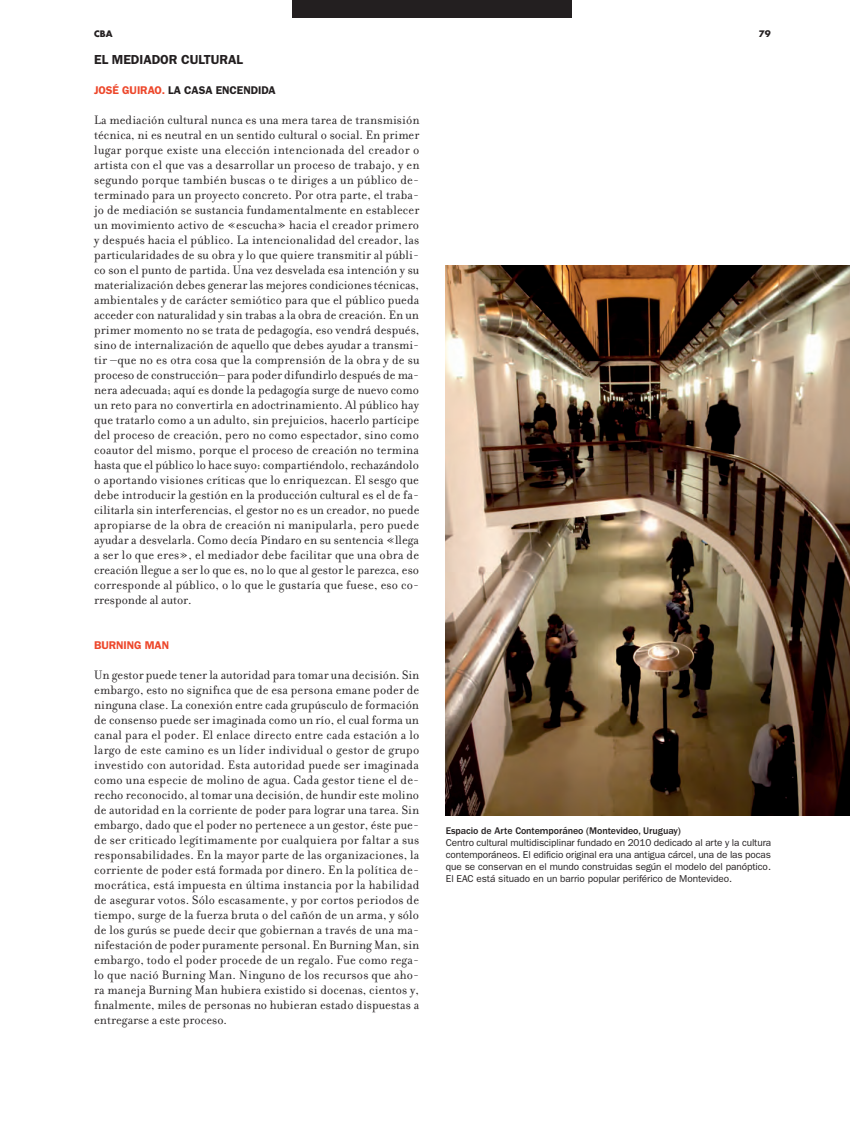
<style>
.page{position:relative;width:850px;height:1134px;background:#fff}
.page>*{position:absolute;margin:0;border:0;box-sizing:border-box;transform-origin:0 0}
.t1{font:13.12px/15px "Filosofia";letter-spacing:.005em;color:#231f20;text-align:justify}
.t2{font:600 13.12px "ITC Franklin Gothic Std";letter-spacing:-.005em;color:#231f20}
.t3{font:600 11.25px "ITC Franklin Gothic Std";letter-spacing:-.005em;color:#ed472b}
.t4{font:600 11.25px "ITC Franklin Gothic Std";letter-spacing:-.005em;color:#231f20}
.t5{font:10px/12px "ITC Franklin Gothic Std";letter-spacing:-.005em;color:#231f20;text-align:justify}
.t6{font:500 10px "ITC Franklin Gothic Std";letter-spacing:-.005em;color:#231f20}
.t7{font:700 8.75px "Futura";color:#231f20}
.s1{color:#ed472b}
</style>
<div class="page">
<div style="left:292px;top:0;width:280px;height:18px;background:#231f20"></div>
<img style="left:446px;top:265px;width:404px;height:551px">
<p class="t7" style="left:94px;top:28px;width:20px">CBA</p>
<p class="t7" style="left:759px;top:28px;width:13px">79</p>
<p class="t2" style="left:94px;top:52px;width:71px">EL ME DIA DOR</p>
<p class="t2" style="left:181px;top:52px;width:63px">CULTURAL</p>
<p class="t3" style="left:94px;top:84px;width:31px">JOS ÉGUIRAO</p>
<p class="t4" style="left:162px;top:84px;width:34px"><span class="s1">.</span> LA CASA</p>
<p class="t4" style="left:216px;top:84px;width:61px">ENCE NDIDA</p>
<p class="t1" style="left:94px;top:113px;width:327px">La mediación cultural nunca es una mera tarea de transmisión técnica, ni es neutral en un sentido cultural o social. En primer lugar porque existe una elección intencionada del creador o artista con el que vas a desarrollar un proceso de trabajo, y en segundo porque también buscas o te diriges a un público de&shy;terminado para un proyecto concreto. Por otra parte, el traba&shy;jo de mediación se sustancia fundamentalmente en establecer un movimiento activo de «escucha» hacia el creador primero y después hacia el público. La intencionalidad del creador, las particularidades de su obra y lo que quiere transmitir al públi&shy;co son el punto de partida. Una vez desvelada esa intención y su materialización debes generar las mejores condiciones técnicas, ambientales y de carácter semiótico para que el público pueda acceder con naturalidad y sin trabas a la obra de creación. En un primer momento no se trata de pedagogía, eso vendrá después, sino de internalización de aquello que debes ayudar a transmi&shy;tir –que no es otra cosa que la comprensión de la obra y de su proceso de construcción– para poder difundirlo después de ma&shy;nera adecuada; aquí es donde la pedagogía surge de nuevo como un reto para no convertirla en adoctrinamiento. Al público hay que tratarlo como a un adulto, sin prejuicios, hacerlo partícipe del proceso de creación, pero no como espectador, sino como coautor del mismo, porque el proceso de creación no termina hasta que el público lo hace suyo: compartiéndolo, rechazándolo o aportando visiones críticas que lo enriquezcan. El sesgo que debe introducir la gestión en la producción cultural es el de fa&shy;cilitarla sin interferencias, el gestor no es un creador, no puede apropiarse de la obra de creación ni manipularla, pero puede ayudar a desvelarla. Como decía Píndaro en su sentencia «llega a ser lo que eres», el mediador debe facilitar que una obra de creación llegue a ser lo que es, no lo que al gestor le parezca, eso corresponde al público, o lo que le gustaría que fuese, eso co&shy;rresponde al autor.</p>
<p class="t3" style="left:94px;top:639px;width:77px">BUR NING MAN</p>
<p class="t1" style="left:94px;top:668px;width:327px">Un gestor puede tener la autoridad para tomar una decisión. Sin embargo, esto no significa que de esa persona emane poder de ninguna clase. La conexión entre cada grupúsculo de formación de consenso puede ser imaginada como un río, el cual forma un canal para el poder. El enlace directo entre cada estación a lo largo de este camino es un líder individual o gestor de grupo investido con autoridad. Esta autoridad puede ser imaginada como una especie de molino de agua. Cada gestor tiene el de&shy;recho reconocido, al tomar una decisión, de hundir este molino de autoridad en la corriente de poder para lograr una tarea. Sin embargo, dado que el poder no pertenece a un gestor, éste pue&shy;de ser criticado legítimamente por cualquiera por faltar a sus responsabilidades. En la mayor parte de las organizaciones, la corriente de poder está formada por dinero. En la política de&shy;mocrática, está impuesta en última instancia por la habilidad de asegurar votos. Sólo escasamente, y por cortos periodos de tiempo, surge de la fuerza bruta o del cañón de un arma, y sólo de los gurús se puede decir que gobiernan a través de una ma&shy;nifestación de poder puramente personal. En Burning Man, sin embargo, todo el poder procede de un regalo. Fue como rega&shy;lo que nació Burning Man. Ninguno de los recursos que aho&shy;ra maneja Burning Man hubiera existido si docenas, cientos y, finalmente, miles de personas no hubieran estado dispuestas a entregarse a este proceso.</p>
<p class="t6" style="left:446px;top:825px;width:236px">Espacio de Arte Contemporáneo (Montevideo, Uruguay)</p>
<p class="t5" style="left:446px;top:837px;width:327px">Centro cultural multidisciplinar fundado en 2010 dedicado al arte y la cultura contemporáneos. El edificio original era una antigua cárcel, una de las pocas que se conservan en el mundo construidas según el modelo del panóptico.<br>El EAC está situado en un barrio popular periférico de Montevideo.</p>
</div>
